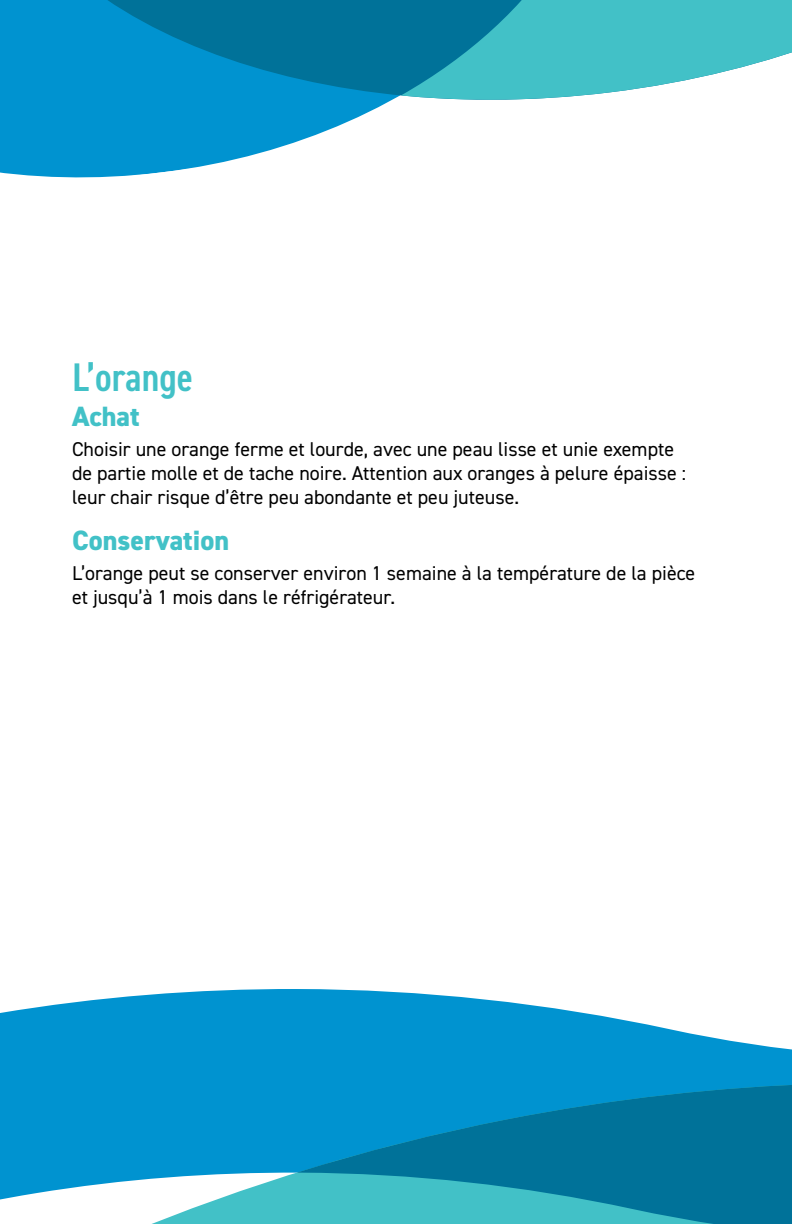
<style>
.page{position:relative;width:792px;height:1224px;background:#fff}
.page>*{position:absolute;margin:0;border:0;box-sizing:border-box;transform-origin:0 0}
.t1{font:600 condensed 40px "DIN2014";color:#42c1c7}
.t2{font:800 28px "DIN2014";color:#42c1c7}
.Body{font:20px/24px "DIN2014";color:#000}
</style>
<div class="page">
<svg style="left:0;top:989px;width:792px;height:83px;fill:#0093d0"></svg>
<svg style="left:0;top:1072px;width:297px;height:152px;fill:#0093d0"></svg>
<svg style="left:297px;top:1072px;width:495px;height:152px;background:#0c8ab2"></svg>
<svg style="left:0;top:132px;width:323px;height:46px;fill:#0093d0"></svg>
<svg style="left:0;top:0;width:388px;height:132px;background:#0691ca"></svg>
<svg style="left:243px;top:0;width:549px;height:102px;background:#3aa9bd"></svg>
<h2 class="t1" style="left:72px;top:351px;width:123px">L’orange</h2>
<h3 class="t2" style="left:72px;top:398px;width:69px">Achat</h3>
<p class="Body" style="left:72px;top:437px;width:616px">Choisir une orange ferme et lourde, avec une peau lisse et unie exempte de partie molle et de tache noire. Attention aux oranges à pelure épaisse : leur chair risque d’être peu abondante et peu juteuse.</p>
<h3 class="t2" style="left:72px;top:522px;width:159px">Conservation</h3>
<p class="Body" style="left:72px;top:561px;width:625px">L’orange peut se conserver environ 1 semaine à la température de la pièce et jusqu’à 1 mois dans le réfrigérateur.</p>
</div>
